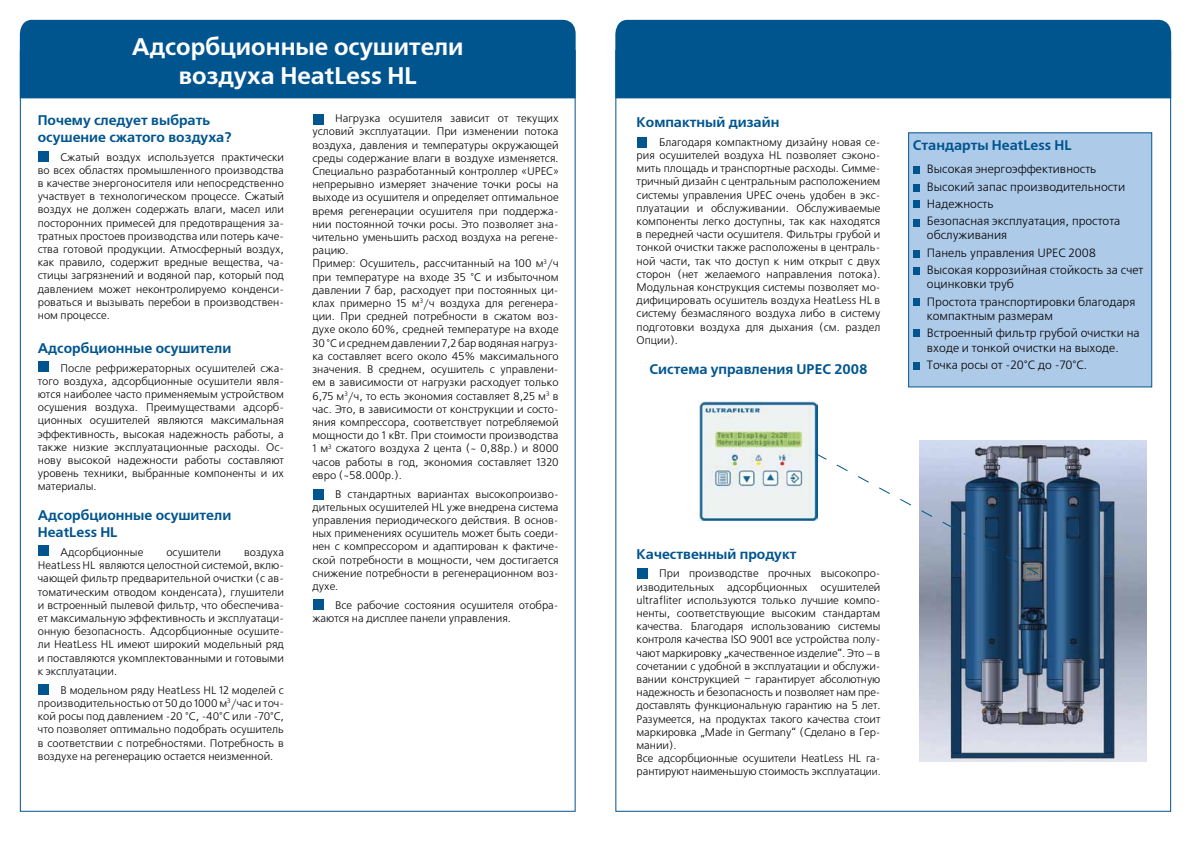
<style>
.page{position:relative;width:1191px;height:842px;background:#fff}
.page>*{position:absolute;margin:0;border:0;box-sizing:border-box;transform-origin:0 0}
.t1{font:700 24px/28.8px "Free Set C";color:#fff;text-align:center}
.t2{font:700 14px/16.8px "Free Set C";color:#00558f}
.t3{font:12px/17.2px "Free Set C";color:#000}
.t4{font:11px/13.2px "Free Set C";color:#000;text-align:justify}
.s1{font-size:10px}
</style>
<div class="page">
<div style="left:20px;top:20px;width:555px;height:78px;background:#00558f"></div>
<div style="left:615px;top:20px;width:556px;height:78px;background:#00558f"></div>
<div style="left:38px;top:152px;width:11px;height:10px;background:#00558f"></div>
<div style="left:313px;top:114px;width:10px;height:11px;background:#00558f"></div>
<div style="left:636px;top:137px;width:10px;height:11px;background:#00558f"></div>
<div style="left:313px;top:490px;width:10px;height:10px;background:#00558f"></div>
<div style="left:313px;top:600px;width:10px;height:10px;background:#00558f"></div>
<div style="left:637px;top:568px;width:10px;height:11px;background:#00558f"></div>
<div style="left:38px;top:361px;width:11px;height:11px;background:#00558f"></div>
<div style="left:38px;top:546px;width:11px;height:10px;background:#00558f"></div>
<div style="left:38px;top:684px;width:11px;height:10px;background:#00558f"></div>
<img style="left:919px;top:441px;width:227px;height:320px">
<img style="left:698px;top:402px;width:119px;height:118px">
<svg style="left:814px;top:452px;width:225px;height:123px"></svg>
<div style="left:908px;top:132px;width:244px;height:255px;background:#aecae9;border:1px solid #00558f"></div>
<div style="left:913px;top:166px;width:7px;height:7px;background:#00558f"></div>
<div style="left:913px;top:184px;width:7px;height:8px;background:#00558f"></div>
<div style="left:913px;top:201px;width:7px;height:7px;background:#00558f"></div>
<div style="left:913px;top:219px;width:7px;height:8px;background:#00558f"></div>
<div style="left:913px;top:250px;width:7px;height:7px;background:#00558f"></div>
<div style="left:913px;top:267px;width:7px;height:7px;background:#00558f"></div>
<div style="left:913px;top:298px;width:7px;height:8px;background:#00558f"></div>
<div style="left:913px;top:329px;width:7px;height:8px;background:#00558f"></div>
<div style="left:913px;top:362px;width:7px;height:8px;background:#00558f"></div>
<h1 class="t1" style="left:132px;top:33px;width:333px">Адсорбционные осушители воздуха HeatLess HL</h1>
<p class="t2" style="left:38px;top:112px;width:195px">Почему следует выбрать осушение сжатого воздуха?</p>
<p class="t4" style="left:38px;top:151px;width:248px;text-indent:23px">Сжатый воздух используется практически во всех областях промышленного производства в качестве энергоносителя или непосредственно участвует в технологическом процессе. Сжатый воздух не должен содержать влаги, масел или посторонних примесей для предотвращения за&shy;тратных простоев производства или потерь каче&shy;ства готовой продукции. Атмосферный воздух, как правило, содержит вредные вещества, ча&shy;стицы загрязнений и водяной пар, который под давлением может неконтролируемо конденси&shy;роваться и вызывать перебои в производствен&shy;ном процессе.</p>
<p class="t2" style="left:38px;top:340px;width:195px">Адсорбционные осушители</p>
<p class="t4" style="left:38px;top:362px;width:248px;text-indent:23px">После рефрижераторных осушителей сжа&shy;того воздуха, адсорбционные осушители явля&shy;ются наиболее часто применяемым устройством осушения воздуха. Преимуществами адсорб&shy;ционных осушителей являются максимальная эффективность, высокая надежность работы, а также низкие эксплуатационные расходы. Ос&shy;нову высокой надежности работы составляют уровень техники, выбранные компоненты и их материалы.</p>
<p class="t2" style="left:38px;top:508px;width:195px">Адсорбционные осушители<br>HeatLess HL</p>
<p class="t4" style="left:60px;top:546px;width:84px">Адсорбционные</p>
<p class="t4" style="left:166px;top:546px;width:56px">осушители</p>
<p class="t4" style="left:38px;top:546px;width:248px;text-indent:206px">воздуха HeatLess HL являются целостной системой, вклю&shy;чающей фильтр предварительной очистки (с ав&shy;томатическим отводом конденсата), глушители и встроенный пылевой фильтр, что обеспечива&shy;ет максимальную эффективность и эксплуатаци&shy;онную безопасность. Адсорбционные осушите&shy;ли HeatLess HL имеют широкий модельный ряд и поставляются укомплектованными и готовыми к эксплуатации.</p>
<p class="t4" style="left:38px;top:684px;width:248px;text-indent:23px">В модельном ряду HeatLess HL 12 моделей с производительностью от 50 до 1000 м<sup>3</sup>/час и точ&shy;кой росы под давлением -20 °С, -40°С или -70°С, что позволяет оптимально подобрать осушитель в соответствии с потребностями. Потребность в воздухе на регенерацию остается неизменной.</p>
<p class="t4" style="left:312px;top:112px;width:248px;text-align:left;text-indent:23px">Нагрузка осушителя зависит от текущих условий эксплуатации. При изменении потока воздуха, давления и температуры окружающей среды содержание влаги в воздухе изменяется.<br>Специально разработанный контроллер «UPEC» непрерывно измеряет значение точки росы на выходе из осушителя и определяет оптимальное время регенерации осушителя при поддержа&shy;нии постоянной точки росы. Это позволяет зна&shy;чительно уменьшить расход воздуха на регене&shy;рацию.<br>Пример: Осушитель, рассчитанный на 100 м<sup>3</sup>/ч при температуре на входе 35 °C и избыточном давлении 7 бар, расходует при постоянных ци&shy;клах примерно 15 м<sup>3</sup>/ч воздуха для регенера&shy;ции. При средней потребности в сжатом воз&shy;духе около 60%, средней температуре на входе 30 °C и среднем давлении 7,2 бар водяная нагруз&shy;ка составляет всего около 45% максимального значения. В среднем, осушитель с управлени&shy;ем в зависимости от нагрузки расходует только 6,75 м<sup>3</sup>/ч, то есть экономия составляет 8,25 м<sup>3</sup> в час. Это, в зависимости от конструкции и состо&shy;яния компрессора, соответствует потребляемой мощности до 1 кВт. При стоимости производства 1 м<sup>3</sup> сжатого воздуха 2 цента (~ 0,88р.) и 8000 часов работы в год, экономия составляет 1320 евро (~58.000р.).</p>
<p class="t4" style="left:312px;top:488px;width:248px;text-indent:23px">В стандартных вариантах высокопроизво&shy;дительных осушителей HL уже внедрена система управления периодического действия. В основ&shy;ных применениях осушитель может быть соеди&shy;нен с компрессором и адаптирован к фактиче&shy;ской потребности в мощности, чем достигается снижение потребности в регенерационном воз&shy;духе.</p>
<p class="t4" style="left:312px;top:599px;width:248px;text-indent:23px">Все рабочие состояния осушителя отобра&shy;жаются на дисплее панели управления.</p>
<p class="t2" style="left:636px;top:114px;width:144px">Компактный дизайн</p>
<p class="t4" style="left:636px;top:136px;width:245px;text-indent:23px">Благодаря компактному дизайну новая се&shy;рия осушителей воздуха HL позволяет сэконо&shy;мить площадь и транспортные расходы. Симме&shy;тричный дизайн с центральным расположением системы управления UPEC очень удобен в экс&shy;плуатации и обслуживании. Обслуживаемые компоненты легко доступны, так как находятся в передней части осушителя. Фильтры грубой и тонкой очистки также расположены в централь&shy;ной части, так что доступ к ним открыт с двух сторон (нет желаемого направления потока).<br>Модульная конструкция системы позволяет мо&shy;дифицировать осушитель воздуха HeatLess HL в систему безмасляного воздуха либо в систему подготовки воздуха для дыхания (см. раздел Опции).</p>
<p class="t2" style="left:649px;top:361px;width:220px">Система управления UPEC 2008</p>
<p class="t2" style="left:912px;top:138px;width:160px">Стандарты HeatLess HL</p>
<p class="t3" style="left:927px;top:161px;width:200px">Высокая энергоэффективность<br>Высокий запас производительности<br>Надежность<br>Безопасная эксплуатация, простота</p>
<p class="t3" style="left:927px;top:227px;width:218px">обслуживания<br>Панель управления UPEC 2008<br>Высокая коррозийная стойкость за счет</p>
<p class="t3" style="left:927px;top:276px;width:210px">оцинковки труб<br>Простота транспортировки благодаря</p>
<p class="t3" style="left:927px;top:308px;width:214px">компактным размерам<br>Встроенный фильтр грубой очистки на</p>
<p class="t3" style="left:927px;top:339px;width:193px">входе и тонкой очистки на выходе.<br>Точка росы от -20°C до -70°C.</p>
<p class="t2" style="left:636px;top:546px;width:161px">Качественный продукт</p>
<p class="t4" style="left:636px;top:568px;width:245px;text-align:left;text-indent:23px">При производстве прочных высокопро&shy;изводительных адсорбционных осушителей ultrafliter используются только лучшие компо&shy;ненты, соответствующие высоким стандартам качества. Благодаря использованию системы контроля качества ISO 9001 все устройства полу&shy;чают маркировку „качественное изделие“. Это − в сочетании с удобной в эксплуатации и обслужи&shy;вании конструкцией – гарантирует абсолютную надежность и безопасность и позволяет нам пре&shy;доставлять функциональную гарантию на 5 лет.<br>Разумеется, на продуктах такого качества стоит маркировка „Made in Germany“ (Сделано в Гер&shy;мании).<br>Все адсорбционные осушители HeatLess HL га&shy;рантируют наименьшую стоимость эксплуатац<span class="s1">ии.</span></p>
</div>
